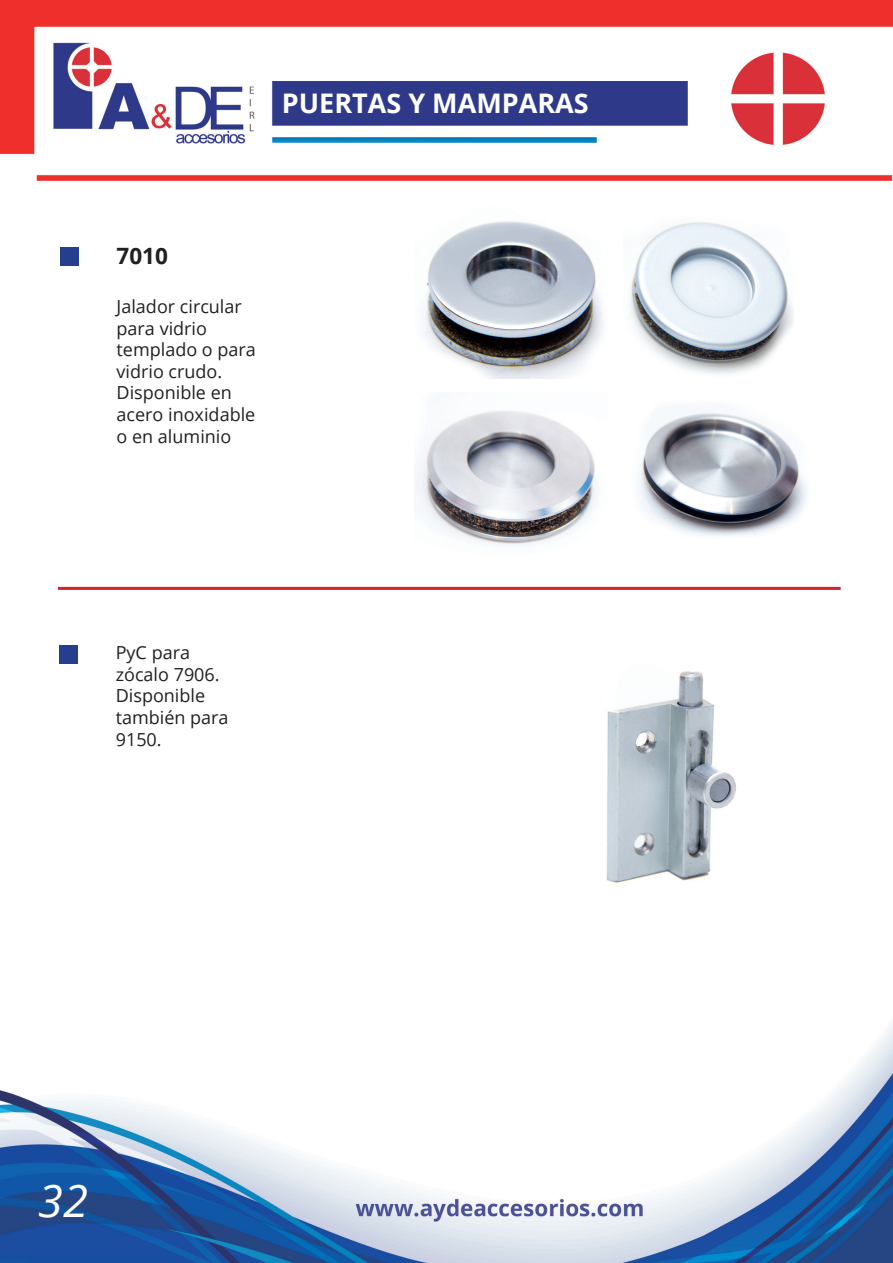
<style>
.page{position:relative;width:893px;height:1263px;background:#fff}
.page>*{position:absolute;margin:0;border:0;box-sizing:border-box;transform-origin:0 0}
.t1{font:italic 45px "Open Sans";color:#fff}
.t2{font:700 27px "Open Sans";color:#fff}
.t3{font:700 22.5px "Open Sans";color:#231f20}
.t4{font:18px/21.6px "Open Sans";color:#231f20}
</style>
<div class="page">
<img style="left:0;top:0;width:893px;height:1263px">
<img style="left:415px;top:206px;width:192px;height:172px">
<img style="left:623px;top:206px;width:171px;height:174px">
<img style="left:415px;top:392px;width:192px;height:164px">
<img style="left:623px;top:392px;width:192px;height:160px">
<img style="left:592px;top:645px;width:158px;height:256px">
<div style="left:60px;top:247px;width:18px;height:19px;background:#253f8e"></div>
<hr style="left:58px;top:587px;width:783px;height:3px;background:#d1232a">
<div style="left:59px;top:645px;width:19px;height:19px;background:#253f8e"></div>
<h2 class="t2" style="left:282px;top:84px;width:308px">PUERTAS Y MAMPARAS</h2>
<p class="t3" style="left:117px;top:240px;width:53px">7010</p>
<p class="t4" style="left:117px;top:295px;width:141px">Jalador circular para vidrio templado o para vidrio crudo.<br>Disponible en acero inoxidable o en aluminio</p>
<p class="t4" style="left:116px;top:641px;width:114px">PyC para zócalo 7906.<br>Disponible también para<br>9150.</p>
<h1 class="t1" style="left:38px;top:1170px;width:51px">32</h1>
</div>
